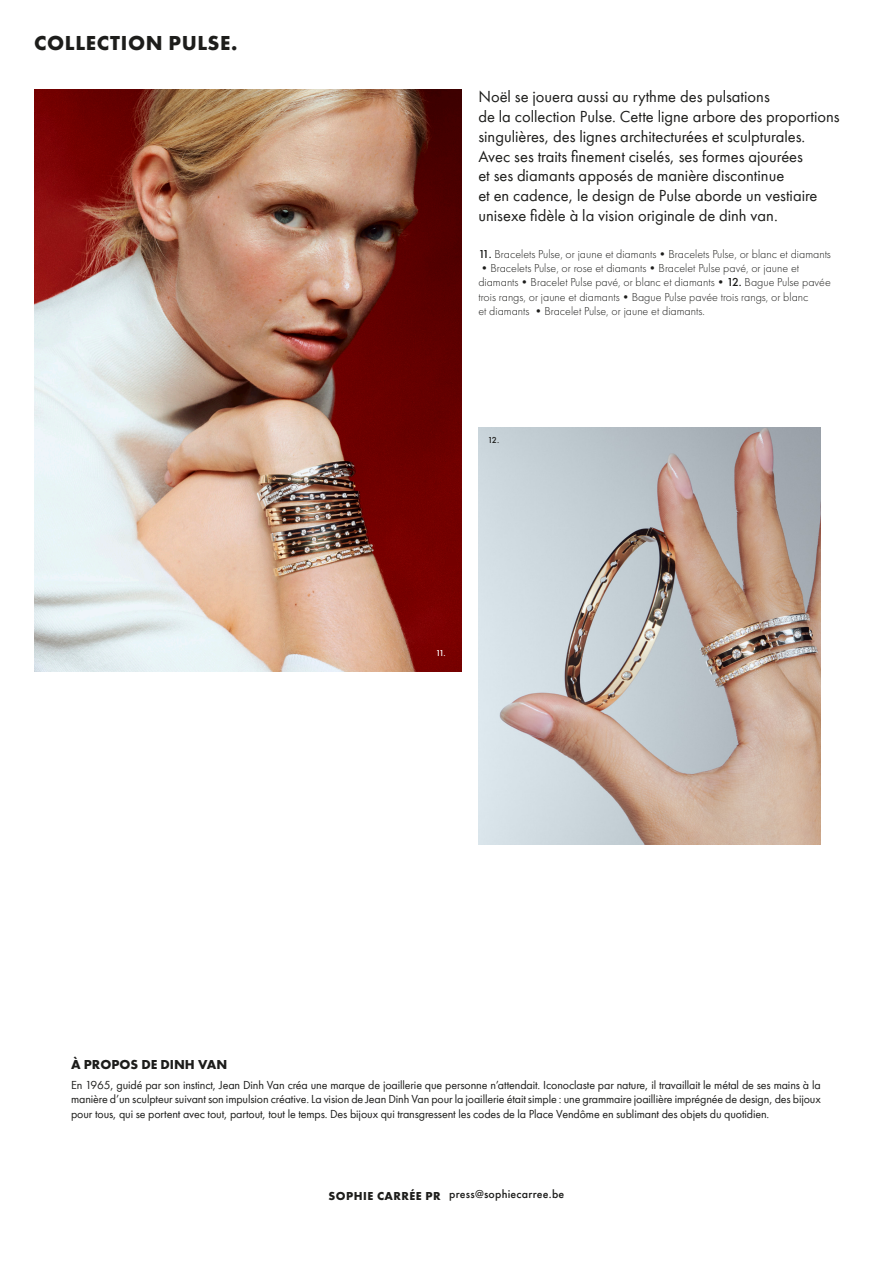
<style>
.page{position:relative;width:893px;height:1263px;background:#fff}
.page>*{position:absolute;margin:0;border:0;box-sizing:border-box;transform-origin:0 0}
.t1{font:700 21px "Futura PT";letter-spacing:.03em;color:#1d1d1b}
.t2{font:16.5px/19.8px "Futura PT";color:#1d1d1b}
.t3{font:700 13.5px "Futura PT";color:#1d1d1b}
.t4{font:12px/14.4px "Futura PT";letter-spacing:-.01em;color:#1d1d1b;text-align:justify}
.t5{font:300 12px/14.4px "Futura PT";color:#1d1d1b}
.t6{font:500 12px "Futura PT";letter-spacing:.02em;color:#1d1d1b}
.t7{font:700 12px "Futura PT";letter-spacing:.04em;color:#1d1d1b}
.t8{font:500 9px "Futura PT";color:#fff}
.t9{font:500 9px "Futura PT";color:#1d1d1b}
.s1{font-weight:500}
</style>
<div class="page">
<img style="left:34px;top:90px;width:427px;height:582px">
<img style="left:478px;top:427px;width:343px;height:417px">
<p class="t1" style="left:34px;top:29px;width:205px">COLLECTION PULSE.</p>
<p class="t2" style="left:478px;top:87px;width:293px">Noël se jouera aussi au rythme des pulsations</p>
<p class="t2" style="left:478px;top:107px;width:363px">de la collection Pulse. Cette ligne arbore des proportions singulières, des lignes architecturées et sculpturales.</p>
<p class="t2" style="left:478px;top:146px;width:326px">Avec ses traits finement ciselés, ses formes ajourées</p>
<p class="t2" style="left:478px;top:166px;width:307px">et ses diamants apposés de manière discontinue</p>
<p class="t2" style="left:478px;top:186px;width:341px">et en cadence, le design de Pulse aborde un vestiaire unisexe fidèle à la vision originale de dinh van.</p>
<p class="t5" style="left:478px;top:246px;width:354px"><span class="s1">11.</span> Bracelets Pulse, or jaune et diamants•Bracelets Pulse, or blanc et diamants</p>
<p class="t5" style="left:478px;top:261px;width:354px">•Bracelets Pulse, or rose et diamants•Bracelet Pulse pavé, or jaune et diamants•Bracelet Pulse pavé, or blanc et diamants•<span class="s1">12.</span> Bague Pulse pavée</p>
<p class="t5" style="left:478px;top:290px;width:332px">trois rangs, or jaune et diamants•Bague Pulse pavée trois rangs, or blanc</p>
<p class="t5" style="left:478px;top:304px;width:228px">et diamants •Bracelet Pulse, or jaune et diamants.</p>
<p class="t9" style="left:488px;top:434px;width:13px">12.</p>
<p class="t8" style="left:436px;top:648px;width:11px">11.</p>
<p class="t3" style="left:71px;top:1056px;width:158px">À PROPOS DE DINH VAN</p>
<p class="t4" style="left:71px;top:1077px;width:751px">En 1965, guidé par son instinct, Jean Dinh Van créa une marque de joaillerie que personne n’attendait. Iconoclaste par nature, il travaillait le métal de ses mains à la manière d’un sculpteur suivant son impulsion créative. La vision de Jean Dinh Van pour la joaillerie était simple : une grammaire joaillière imprégnée de design, des bijoux pour tous, qui se portent avec tout, partout, tout le temps. Des bijoux qui transgressent les codes de la Place Vendôme en sublimant des objets du quotidien.</p>
<p class="t7" style="left:329px;top:1188px;width:114px">SOPHIE CARRÉE PR</p>
<p class="t6" style="left:449px;top:1187px;width:117px">press@sophiecarree.be</p>
</div>
